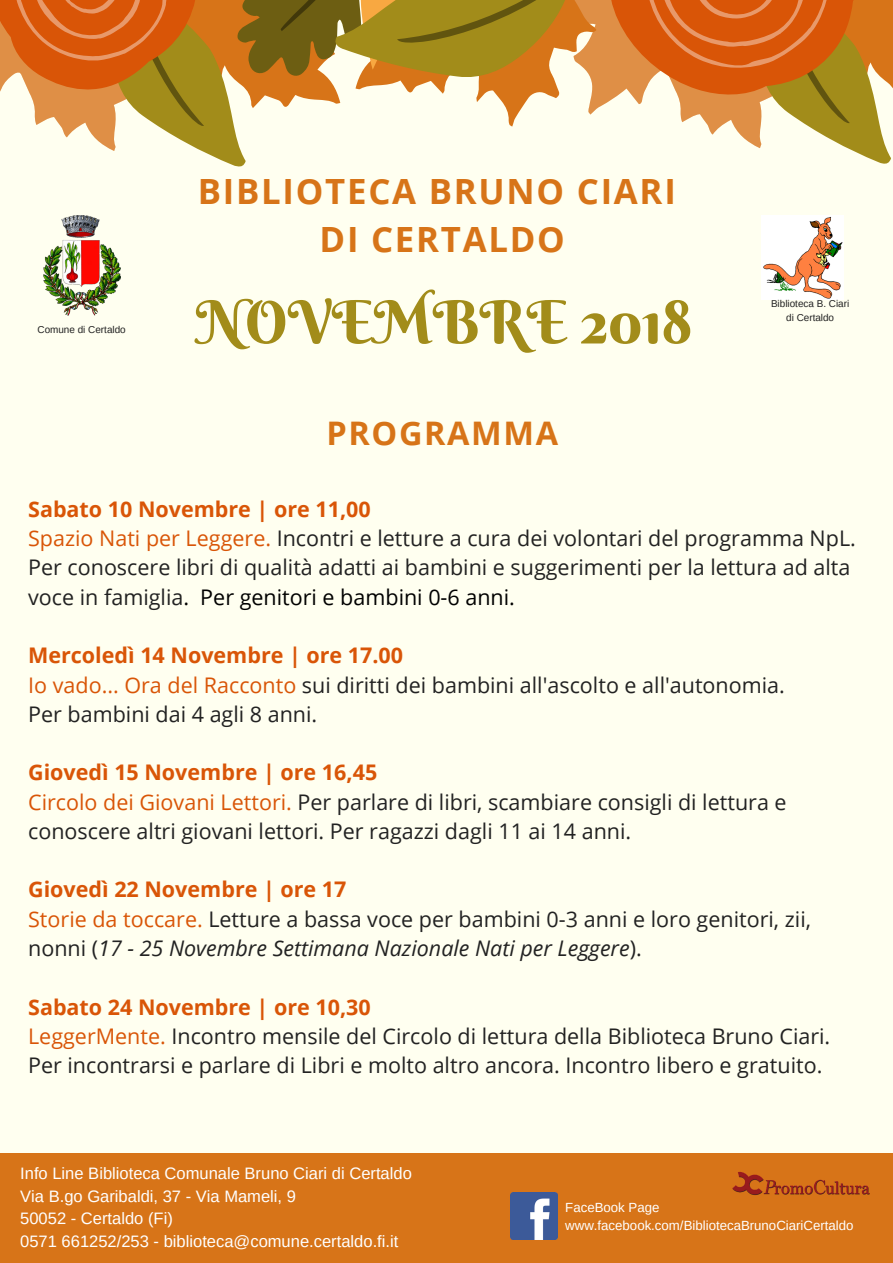
<style>
.page{position:relative;width:893px;height:1263px;background:#fffff0}
.page>*{position:absolute;margin:0;border:0;box-sizing:border-box;transform-origin:0 0}
.t1{font:59.55px "Berkshire Swash";color:#a28c1a}
.t2{font:700 34.8px/48.4px "Open Sans";letter-spacing:.05em;color:#d77418;text-align:center}
.t3{font:700 32.4px "Open Sans";letter-spacing:.05em;color:#d77418}
.t4{font:21.45px/29.2px "Open Sans";color:#222}
.t5{font:16.5px/22.5px "Arimo";color:#fff}
.t6{font:13.2px/18px "Arimo";color:#fff}
.t7{font:9.9px/13.5px "Arimo";color:#222;text-align:center}
.s1{font-weight:700;color:#d95507}
.s2{color:#d95507}
.s3{color:#000}
.s4{font-style:italic}
</style>
<div class="page">
<svg style="left:0;top:0;width:893px;height:167px"></svg>
<img style="left:44px;top:215px;width:76px;height:100px">
<img style="left:761px;top:215px;width:82px;height:85px">
<div style="left:0;top:1153px;width:893px;height:110px;background:#d77418"></div>
<img style="left:732px;top:1172px;width:138px;height:24px">
<img style="left:510px;top:1192px;width:47px;height:48px">
<p class="t7" style="left:38px;top:323px;width:90px">Comune di Certaldo</p>
<h2 class="t2" style="left:198px;top:166px;width:479px">BIBLIOTECA BRUNO CIARI<br>DI CERTALDO</h2>
<h1 class="t1" style="left:196px;top:285px;width:497px">NOVEMBRE 2018</h1>
<h3 class="t3" style="left:326px;top:410px;width:233px">PROGRAMMA</h3>
<p class="t7" style="left:771px;top:297px;width:80px">Biblioteca B. Ciari di Certaldo</p>
<p class="t4" style="left:28px;top:494px;width:829px"><span class="s1">Sabato 10 Novembre | ore 11,00<br></span><span class="s2">Spazio Nati per Leggere.</span> Incontri e letture a cura dei volontari del programma NpL.<br>Per conoscere libri di qualità adatti ai bambini e suggerimenti per la lettura ad alta voce in famiglia<span class="s3">. Per genitori e bambini 0-6 anni.</span></p>
<p class="t4" style="left:28px;top:640px;width:758px"><span class="s1">Mercoledì 14 Novembre | ore 17.00<br></span><span class="s2">Io vado... Ora del Racconto</span> sui diritti dei bambini all'ascolto e all'autonomia.<br>Per bambini dai 4 agli 8 anni.</p>
<p class="t4" style="left:28px;top:757px;width:760px"><span class="s1">Giovedì 15 Novembre | ore 16,45<br></span><span class="s2">Circolo dei Giovani Lettori.</span> Per parlare di libri, scambiare consigli di lettura e conoscere altri giovani lettori. Per ragazzi dagli 11 ai 14 anni.</p>
<p class="t4" style="left:28px;top:874px;width:784px"><span class="s1">Giovedì 22 Novembre | ore 17<br></span><span class="s2">Storie da toccare.</span> Letture a bassa voce per bambini 0-3 anni e loro genitori, zii, nonni (<span class="s4">17 - 25 Novembre Settimana Nazionale Nati per Leggere</span>).</p>
<p class="t4" style="left:28px;top:992px;width:804px"><span class="s1">Sabato 24 Novembre | ore 10,30<br></span><span class="s2">LeggerMente.</span> Incontro mensile del Circolo di lettura della Biblioteca Bruno Ciari.<br>Per incontrarsi e parlare di Libri e molto altro ancora. Incontro libero e gratuito.</p>
<p class="t5" style="left:20px;top:1162px;width:393px">Info Line Biblioteca Comunale Bruno Ciari di Certaldo Via B.go Garibaldi, 37 - Via Mameli, 9<br>50052 - Certaldo (Fi)<br>0571 661252/253 - biblioteca@comune.certaldo.fi.it</p>
<p class="t6" style="left:565px;top:1198px;width:290px">FaceBook Page www.facebook.com/BibliotecaBrunoCiariCertaldo</p>
</div>
